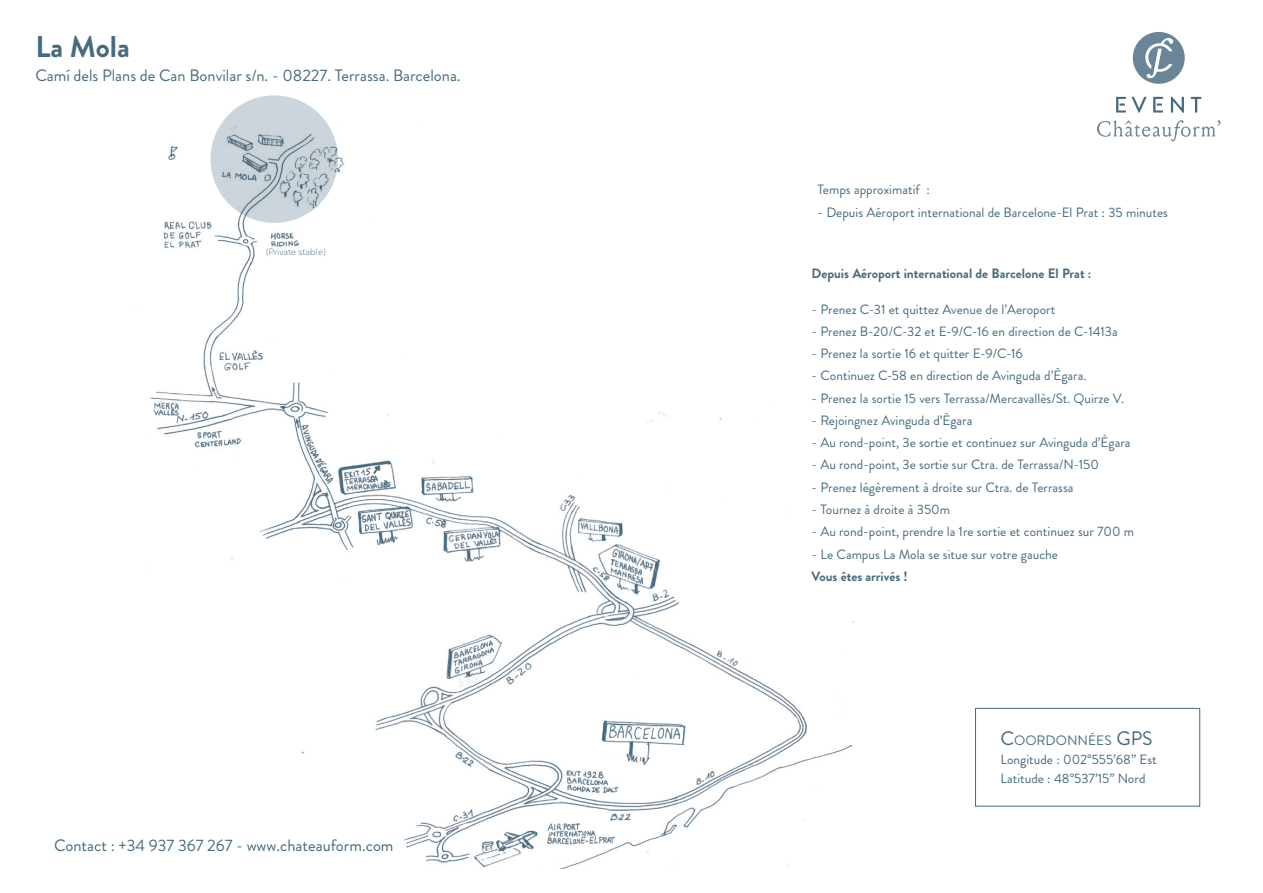
<style>
.page{position:relative;width:1263px;height:893px;background:#fff}
.page>*{position:absolute;margin:0;border:0;box-sizing:border-box;transform-origin:0 0}
.Nom_du_chateau_haut{font:700 30px "Brandon Grotesque";color:#466a7e}
.ADRESSE{font:16.5px "Brandon Grotesque";color:#466a7e}
.Satellite-titre{font:13.65px "Brandon Grotesque";color:#466a7e}
.Texte-acces{font:13.5px "Brandon Grotesque";color:#466a7e}
.Satellite_coordonnée{font:13.5px "Brandon Grotesque";color:#466a7e}
.Texte-acces-2{font:700 13.5px "Brandon Grotesque";color:#466a7e}
.Style_de_paragraphe{font:300 9px "Nationale";color:#466a7e}
.s1{font-size:19.5px}
</style>
<div class="page">
<img style="left:135px;top:130px;width:720px;height:738px">
<svg style="left:210px;top:95px;width:128px;height:128px;background:#c0cbd2"></svg>
<svg style="left:1097px;top:120px;width:123px;height:21px"></svg>
<svg style="left:1133px;top:32px;width:52px;height:52px"></svg>
<svg style="left:1171px;top:97px;width:13px;height:16px"></svg>
<svg style="left:1191px;top:97px;width:10px;height:16px"></svg>
<svg style="left:1153px;top:97px;width:10px;height:16px"></svg>
<svg style="left:1116px;top:97px;width:30px;height:16px"></svg>
<div style="left:975px;top:708px;width:225px;height:98px;border:1px solid #466a7e"></div>
<p class="Nom_du_chateau_haut" style="left:35px;top:26px;width:96px">La Mola</p>
<p class="ADRESSE" style="left:35px;top:64px;width:427px">Camí dels Plans de Can Bonvilar s/n. - 08227. Terrassa. Barcelona.</p>
<p class="Style_de_paragraphe" style="left:266px;top:246px;width:61px">(Private stable)</p>
<p class="ADRESSE" style="left:54px;top:833px;width:341px">Contact : +34 937 367 267 - www.chateauform.com</p>
<p class="Satellite_coordonnée" style="left:817px;top:180px;width:114px">Temps approximatif :</p>
<p class="Satellite_coordonnée" style="left:817px;top:203px;width:352px">- Depuis Aéroport international de Barcelone-El Prat : 35 minutes</p>
<p class="Texte-acces-2" style="left:812px;top:264px;width:281px">Depuis Aéroport international de Barcelone El Prat :</p>
<p class="Texte-acces" style="left:812px;top:300px;width:245px">- Prenez C-31 et quittez Avenue de l’Aeroport</p>
<p class="Texte-acces" style="left:812px;top:322px;width:308px">- Prenez B-20/C-32 et E-9/C-16 en direction de C-1413a</p>
<p class="Texte-acces" style="left:812px;top:344px;width:213px">- Prenez la sortie 16 et quitter E-9/C-16</p>
<p class="Texte-acces" style="left:812px;top:367px;width:276px">- Continuez C-58 en direction de Avinguda d’Ègara.</p>
<p class="Texte-acces" style="left:812px;top:389px;width:314px">- Prenez la sortie 15 vers Terrassa/Mercavallès/St. Quirze V.</p>
<p class="Texte-acces" style="left:812px;top:411px;width:162px">- Rejoingnez Avinguda d’Ègara</p>
<p class="Texte-acces" style="left:812px;top:433px;width:320px">- Au rond-point, 3e sortie et continuez sur Avinguda d’Ègara</p>
<p class="Texte-acces" style="left:812px;top:456px;width:289px">- Au rond-point, 3e sortie sur Ctra. de Terrassa/N-150</p>
<p class="Texte-acces" style="left:812px;top:478px;width:263px">- Prenez légèrement à droite sur Ctra. de Terrassa</p>
<p class="Texte-acces" style="left:812px;top:500px;width:140px">- Tournez à droite à 350m</p>
<p class="Texte-acces" style="left:812px;top:522px;width:324px">- Au rond-point, prendre la 1re sortie et continuez sur 700 m</p>
<p class="Texte-acces" style="left:812px;top:545px;width:248px">- Le Campus La Mola se situe sur votre gauche</p>
<p class="Texte-acces-2" style="left:812px;top:567px;width:98px">Vous êtes arrivés !</p>
<p class="Satellite-titre" style="left:1000px;top:731px;width:152px"><span class="s1">C</span>OORDONNÉES <span class="s1">GPS</span></p>
<p class="Satellite_coordonnée" style="left:1000px;top:750px;width:158px">Longitude : 002°555’68” Est</p>
<p class="Satellite_coordonnée" style="left:1000px;top:769px;width:147px">Latitude : 48°537’15” Nord</p>
</div>
